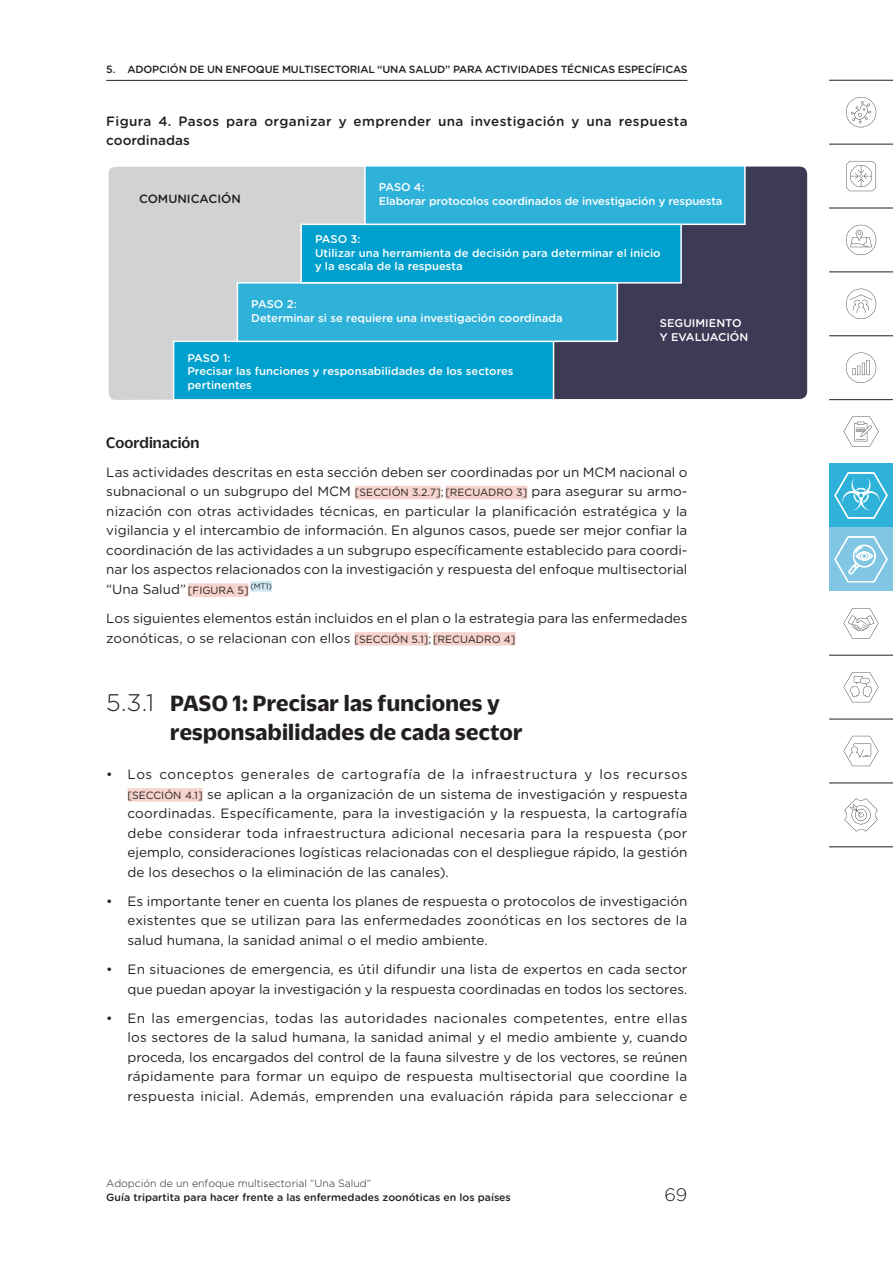
<style>
.page{position:relative;width:893px;height:1263px;background:#fff}
.page>*{position:absolute;margin:0;border:0;box-sizing:border-box;transform-origin:0 0}
.t1{font:700 24px/29.2px "Duplicate Sans";letter-spacing:.01em;color:#231f20}
.t2{font:300 18px "Gotham Rounded";color:#231f20}
.t3{font:500 16.5px "Duplicate Sans";letter-spacing:.005em;color:#231f20}
.BulletList{font:13.5px/19.5px "Gotham Rounded";color:#231f20;text-align:justify}
.New-Para{font:13.5px/19.5px "Gotham Rounded";letter-spacing:-.005em;color:#231f20;text-align:justify}
.New-Para-2{font:500 13.5px/19.5px "Gotham Rounded";letter-spacing:.025em;color:#231f20}
.t4{font:500 12px "Gotham Rounded";color:#231f20}
.t5{font:500 11.25px/13.5px "Gotham Rounded";color:#fff}
.t6{font:500 10.5px "Gotham Rounded";letter-spacing:-.015em;color:#231f20}
.t7{font:300 10.5px "Gotham Rounded";color:#231f20}
.s1{font-size:10.5px}
.s2{font-size:12px}
.s3{font-family:"Gotham Rounded";font-weight:300}
</style>
<div class="page">
<hr style="left:106px;top:80px;width:581px;height:1px;background:#231f20">
<hr style="left:829px;top:144px;width:64px;height:1px;background:#231f20">
<hr style="left:829px;top:80px;width:64px;height:1px;background:#231f20">
<hr style="left:829px;top:272px;width:64px;height:1px;background:#231f20">
<hr style="left:829px;top:208px;width:64px;height:1px;background:#231f20">
<hr style="left:829px;top:335px;width:64px;height:1px;background:#231f20">
<hr style="left:829px;top:719px;width:64px;height:1px;background:#231f20">
<hr style="left:829px;top:783px;width:64px;height:1px;background:#231f20">
<hr style="left:829px;top:399px;width:64px;height:1px;background:#231f20">
<hr style="left:829px;top:655px;width:64px;height:1px;background:#231f20">
<hr style="left:829px;top:846px;width:64px;height:1px;background:#231f20">
<svg style="left:846px;top:161px;width:30px;height:30px"></svg>
<svg style="left:845px;top:224px;width:32px;height:32px"></svg>
<svg style="left:845px;top:288px;width:32px;height:31px"></svg>
<svg style="left:845px;top:352px;width:32px;height:31px"></svg>
<svg style="left:843px;top:416px;width:35px;height:31px"></svg>
<svg style="left:843px;top:608px;width:35px;height:30px"></svg>
<svg style="left:843px;top:736px;width:35px;height:30px"></svg>
<svg style="left:844px;top:798px;width:34px;height:33px"></svg>
<svg style="left:843px;top:672px;width:35px;height:30px"></svg>
<svg style="left:845px;top:97px;width:32px;height:30px"></svg>
<div style="left:829px;top:527px;width:64px;height:64px;background:#81c7e3"></div>
<svg style="left:834px;top:536px;width:54px;height:46px"></svg>
<div style="left:355px;top:486px;width:86px;height:13px;background:#f6d3cc"></div>
<div style="left:445px;top:486px;width:82px;height:13px;background:#f6d3cc"></div>
<div style="left:188px;top:583px;width:61px;height:14px;background:#f6d3cc"></div>
<div style="left:250px;top:581px;width:22px;height:11px;background:#cce6f2"></div>
<div style="left:354px;top:632px;width:74px;height:14px;background:#f6d3cc"></div>
<div style="left:433px;top:632px;width:82px;height:14px;background:#f6d3cc"></div>
<div style="left:128px;top:788px;width:75px;height:14px;background:#f6d3cc"></div>
<div style="left:108px;top:166px;width:256px;height:234px;background:#d1d2d4"></div>
<div style="left:366px;top:166px;width:442px;height:234px;background:#3c3a54;border-radius:9px"></div>
<div style="left:173px;top:341px;width:381px;height:60px;background:#00a0ce;border:2px solid #fff"></div>
<div style="left:237px;top:282px;width:381px;height:60px;background:#2eb2d9;border:2px solid #fff"></div>
<div style="left:300px;top:224px;width:382px;height:60px;background:#00a0ce;border:2px solid #fff"></div>
<div style="left:364px;top:165px;width:382px;height:60px;background:#2eb2d9;border:2px solid #fff"></div>
<div style="left:829px;top:463px;width:64px;height:64px;background:#2eb2d9"></div>
<svg style="left:834px;top:472px;width:54px;height:47px"></svg>
<p class="t6" style="left:106px;top:62px;width:583px">5. ADOPCIÓN DE UN ENFOQUE MULTISECTORIAL “UNA SALUD” PARA ACTIVIDADES TÉCNICAS ESPECÍFICAS</p>
<p class="New-Para-2" style="left:106px;top:111px;width:583px">Figura 4. Pasos para organizar y emprender una investigación y una respuesta coordinadas</p>
<p class="t5" style="left:379px;top:180px;width:47px">PASO 4:</p>
<p class="t4" style="left:139px;top:191px;width:103px">COMUNICACIÓN</p>
<p class="t5" style="left:379px;top:194px;width:345px">Elaborar protocolos coordinados de investigación y respuesta</p>
<p class="t5" style="left:315px;top:232px;width:347px">PASO 3:<br>Utilizar una herramienta de decisión para determinar el inicio y la escala de la respuesta</p>
<p class="t5" style="left:251px;top:297px;width:313px">PASO 2:<br>Determinar si se requiere una investigación coordinada</p>
<p class="t5" style="left:187px;top:350px;width:328px">PASO 1:<br>Precisar las funciones y responsabilidades de los sectores pertinentes</p>
<p class="t5" style="left:660px;top:315px;width:90px;line-height:14.2px">SEGUIMIENTO<br>Y EVALUACIÓN</p>
<h3 class="t3" style="left:106px;top:431px;width:95px">Coordinación</h3>
<p class="New-Para" style="left:106px;top:462px;width:583px">Las actividades descritas en esta sección deben ser coordinadas por un MCM nacional o subnacional o un subgrupo del MCM <span class="s1">[SECCIÓN 3.2.7]</span><span class="s2">;</span> <span class="s1">[RECUADRO 3]</span> para asegurar su armo&shy;nización con otras actividades técnicas, en particular la planificación estratégica y la vigilancia y el intercambio de información. En algunos casos, puede ser mejor confiar la coordinación de las actividades a un subgrupo específicamente establecido para coordi&shy;nar los aspectos relacionados con la investigación y respuesta del enfoque multisectorial “Una Salud” <span class="s1">[FIGURA 5]</span> <sup>(MT1)</sup></p>
<p class="New-Para" style="left:106px;top:608px;width:583px">Los siguientes elementos están incluidos en el plan o la estrategia para las enfermedades zoonóticas, o se relacionan con ellos <span class="s1">[SECCIÓN 5.1]</span><span class="s2">;</span> <span class="s1">[RECUADRO 4]</span></p>
<h2 class="t1" style="left:170px;top:686px;width:354px;text-indent:-64px"><span class="s3">5.3.1</span> PASO 1: Precisar las funciones y responsabilidades de cada sector</h2>
<p class="BulletList" style="left:128px;top:764px;width:561px;text-indent:-21px">• Los conceptos generales de cartografía de la infraestructura y los recursos <span class="s1">[SECCIÓN 4.1]</span> se aplican a la organización de un sistema de investigación y respuesta coordinadas. Específicamente, para la investigación y la respuesta, la cartografía debe considerar toda infraestructura adicional necesaria para la respuesta (por ejemplo, consideraciones logísticas relacionadas con el despliegue rápido, la gestión de los desechos o la eliminación de las canales).</p>
<p class="BulletList" style="left:128px;top:891px;width:561px;text-indent:-21px">• Es importante tener en cuenta los planes de respuesta o protocolos de investigación existentes que se utilizan para las enfermedades zoonóticas en los sectores de la salud humana, la sanidad animal o el medio ambiente.</p>
<p class="BulletList" style="left:106px;top:959px;width:583px;text-align:right">• En situaciones de emergencia, es útil difundir una lista de expertos en cada sector que puedan apoyar la investigación y la respuesta coordinadas en todos los sectores.</p>
<p class="BulletList" style="left:128px;top:1008px;width:561px;text-indent:-21px">• En las emergencias, todas las autoridades nacionales competentes, entre ellas los sectores de la salud humana, la sanidad animal y el medio ambiente y, cuando proceda, los encargados del control de la fauna silvestre y de los vectores, se reúnen rápidamente para formar un equipo de respuesta multisectorial que coordine la respuesta inicial. Además, emprenden una evaluación rápida para seleccionar e</p>
<p class="t7" style="left:106px;top:1177px;width:266px">Adopción de un enfoque multisectorial “Una Salud”</p>
<p class="t6" style="left:106px;top:1190px;width:406px">Guía tripartita para hacer frente a las enfermedades zoonóticas en los países</p>
<p class="t2" style="left:664px;top:1182px;width:24px">69</p>
</div>
